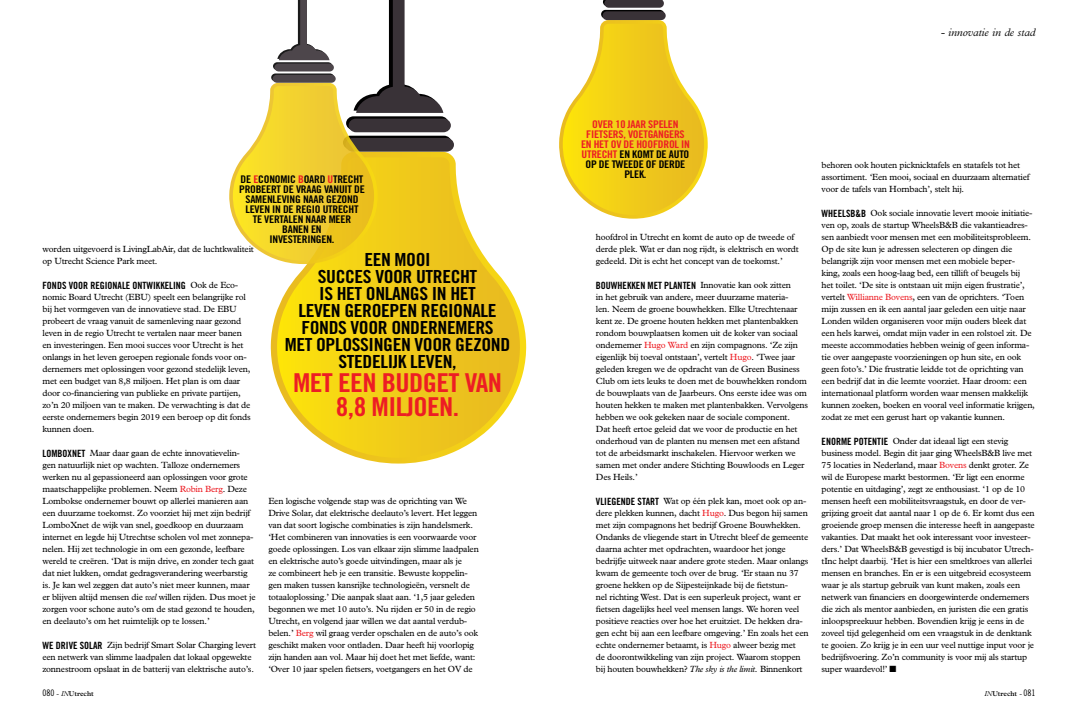
<style>
.page{position:relative;width:1078px;height:723px;background:#fff}
.page>*{position:absolute;margin:0;border:0;box-sizing:border-box;transform-origin:0 0}
.t1{font:26px/24px "Trade Gothic Bold Cond Twenty";letter-spacing:-.02em;color:#ed1d24;text-align:center;scale:1.09 1}
.t2{font:18px/17px "Trade Gothic Bold Cond Twenty";letter-spacing:-.02em;color:#000;text-align:center;scale:1.09 1}
.t3{font:italic 300 11px "M Plantin";letter-spacing:-.01em;color:#000}
.t4{font:10.5px/10px "Trade Gothic Bold Cond Twenty";letter-spacing:-.02em;color:#000;text-align:center;scale:1.09 1}
.t5{font:10.5px/10px "Trade Gothic Bold Cond Twenty";letter-spacing:-.02em;color:#ed1d24;text-align:center;scale:1.09 1}
.t6{font:10px "Trade Gothic Bold Cond Twenty";color:#000}
.t7{font:9px/12px "M Plantin";letter-spacing:-.02em;color:#000}
.t8{font:600 7px "M Plantin";letter-spacing:-.01em;color:#000}
.s1{color:#ed1d24}
.s2{font-family:"M Plantin";font-size:9px}
.s3{font-family:"Trade Gothic Bold Cond Twenty";font-size:10px}
.s4{font-style:italic}
.s5{color:#000}
.s6{font-weight:300;font-style:italic}
.s7{font-weight:300}
.s8{font-family:"Trade Gothic Cond Eighteen";font-weight:400;font-size:9px}
</style>
<div class="page">
<svg style="left:270px;top:311px;width:256px;height:152px"></svg>
<svg style="left:277px;top:158px;width:243px;height:300px"></svg>
<svg style="left:229px;top:0;width:225px;height:264px"></svg>
<svg style="left:559px;top:20px;width:148px;height:199px"></svg>
<svg style="left:601px;top:10px;width:63px;height:9px"></svg>
<div style="left:602px;top:11px;width:63px;height:9px;background:#393237;border-radius:4px"></div>
<svg style="left:603px;top:0;width:60px;height:8px"></svg>
<p class="t4" style="left:239px;top:174px;width:117px">DE <span class="s1">E</span>CONOMIC <span class="s1">B</span>OARD <span class="s1">U</span>TRECHT<br>PROBEERT DE VRAAG VANUIT DE<br>SAMENLEVING NAAR GEZOND<br>LEVEN IN DE REGIO UTRECHT<br>TE VERTALEN NAAR MEER<br>BANEN EN<br>INVESTERINGEN.</p>
<p class="t7" style="left:43px;top:243px;width:213px">worden uitgevoerd is LivingLabAir, dat de luchtkwaliteit op Utrecht Science Park meet.</p>
<p class="t6" style="left:43px;top:279px;width:197px">FONDS VOOR REGIONALE ONTWIKKELING <span class="s2">Ook de Eco-</span></p>
<p class="t7" style="left:43px;top:291px;width:210px">nomic Board Utrecht (EBU) speelt een belangrijke rol bij het vormgeven van de innovatieve stad. De EBU probeert de vraag vanuit de samenleving naar gezond leven in de regio Utrecht te vertalen naar meer banen en investeringen. Een mooi succes voor Utrecht is het onlangs in het leven geroepen regionale fonds voor on&shy;dernemers met oplossingen voor gezond stedelijk leven, met een budget van 8,8 miljoen. Het plan is om daar door co-financiering van publieke en private partijen, zo’n 20 miljoen van te maken. De verwachting is dat de eerste ondernemers begin 2019 een beroep op dit fonds kunnen doen.</p>
<p class="t7" style="left:43px;top:447px;width:214px"><span class="s3">LOMBOXNET</span> Maar daar gaan de echte innovatievelin&shy;gen natuurlijk niet op wachten. Talloze ondernemers werken nu al gepassioneerd aan oplossingen voor grote maatschappelijke problemen. Neem <span class="s1">Robin Berg</span>. Deze Lombokse ondernemer bouwt op allerlei manieren aan een duurzame toekomst. Zo voorziet hij met zijn bedrijf LomboXnet de wijk van snel, goedkoop en duurzaam internet en legde hij Utrechtse scholen vol met zonnepa&shy;nelen. Hij zet technologie in om een gezonde, leefbare wereld te creëren. ‘Dat is mijn drive, en zonder tech gaat dat niet lukken, omdat gedragsverandering weerbarstig is. Je kan wel zeggen dat auto’s niet meer kunnen, maar er blijven altijd mensen die <span class="s4">wel</span> willen rijden. Dus moet je zorgen voor schone auto’s om de stad gezond te houden, en deelauto’s om het ruimtelijk op te lossen.’</p>
<p class="t7" style="left:43px;top:639px;width:215px"><span class="s3">WE DRIVE SOLAR</span> Zijn bedrijf Smart Solar Charging levert een netwerk van slimme laadpalen dat lokaal opgewekte zonnestroom opslaat in de batterij van elektrische auto’s.</p>
<h2 class="t2" style="left:285px;top:251px;width:208px">EEN MOOI<br>SUCCES VOOR UTRECHT<br>IS HET ONLANGS IN HET<br>LEVEN GEROEPEN REGIONALE<br>FONDS VOOR ONDERNEMERS<br>MET OPLOSSINGEN VOOR GEZOND<br>STEDELIJK LEVEN,</h2>
<h1 class="t1" style="left:293px;top:370px;width:193px">MET EEN BUDGET VAN<br>8,8 MILJOEN.</h1>
<p class="t7" style="left:268px;top:495px;width:212px">Een logische volgende stap was de oprichting van We Drive Solar, dat elektrische deelauto’s levert. Het leggen van dat soort logische combinaties is zijn handelsmerk. ‘Het combineren van innovaties is een voorwaarde voor goede oplossingen. Los van elkaar zijn slimme laadpalen en elektrische auto’s goede uitvindingen, maar als je<br>ze combineert heb je een transitie. Bewuste koppelin&shy;gen maken tussen kansrijke technologieën, versnelt de totaaloplossing.’ Die aanpak slaat aan. ‘1,5 jaar geleden begonnen we met 10 auto’s. Nu rijden er 50 in de regio Utrecht, en volgend jaar willen we dat aantal verdub&shy;belen.’ <span class="s1">Berg</span> wil graag verder opschalen en de auto’s ook geschikt maken voor ontladen. Daar heeft hij voorlopig zijn handen aan vol. Maar hij doet het met liefde, want: ‘Over 10 jaar spelen fietsers, voetgangers en het OV de</p>
<p class="t3" style="left:940px;top:26px;width:96px">- innovatie in de stad</p>
<p class="t5" style="left:581px;top:119px;width:101px">OVER 10 JAAR SPELEN<br>FIETSERS, VOETGANGERS<br>EN HET OV DE HOOFDROL IN<br>UTRECHT <span class="s5">EN KOMT DE AUTO<br>OP DE TWEEDE OF DERDE<br>PLEK.</span></p>
<p class="t7" style="left:596px;top:231px;width:204px">hoofdrol in Utrecht en komt de auto op de tweede of derde plek. Wat er dan nog rijdt, is elektrisch en wordt gedeeld. Dit is echt het concept van de toekomst.’</p>
<p class="t7" style="left:596px;top:279px;width:213px"><span class="s3">BOUWHEKKEN MET PLANTEN</span> Innovatie kan ook zitten<br>in het gebruik van andere, meer duurzame materia-<br>len. Neem de groene bouwhekken. Elke Utrechtenaar kent ze. De groene houten hekken met plantenbakken rondom bouwplaatsen komen uit de koker van sociaal ondernemer <span class="s1">Hugo Ward</span> en zijn compagnons. ‘Ze zijn eigenlijk bij toeval ontstaan’, vertelt <span class="s1">Hugo</span>. ‘Twee jaar geleden kregen we de opdracht van de Green Business Club om iets leuks te doen met de bouwhekken rondom de bouwplaats van de Jaarbeurs. Ons eerste idee was om houten hekken te maken met plantenbakken. Vervolgens hebben we ook gekeken naar de sociale component.<br>Dat heeft ertoe geleid dat we voor de productie en het onderhoud van de planten nu mensen met een afstand tot de arbeidsmarkt inschakelen. Hiervoor werken we samen met onder andere Stichting Bouwloods en Leger Des Heils.’</p>
<p class="t7" style="left:596px;top:495px;width:214px"><span class="s3">VLIEGENDE START</span> Wat op één plek kan, moet ook op an&shy;dere plekken kunnen, dacht <span class="s1">Hugo</span>. Dus begon hij samen met zijn compagnons het bedrijf Groene Bouwhekken.<br>Ondanks de vliegende start in Utrecht bleef de gemeente daarna achter met opdrachten, waardoor het jonge bedrijfje uitweek naar andere grote steden. Maar onlangs kwam de gemeente toch over de brug. ‘Er staan nu 37 groene hekken op de Sijpesteijnkade bij de fietstun-<br>nel richting West. Dat is een superleuk project, want er fietsen dagelijks heel veel mensen langs. We horen veel positieve reacties over hoe het eruitziet. De hekken dra&shy;gen echt bij aan een leefbare omgeving.’ En zoals het een echte ondernemer betaamt, is <span class="s1">Hugo</span> alweer bezig met<br>de doorontwikkeling van zijn project. Waarom stoppen bij houten bouwhekken? <span class="s4">The sky is the limit.</span> Binnenkort</p>
<p class="t7" style="left:821px;top:159px;width:209px">behoren ook houten picknicktafels en statafels tot het assortiment. ‘Een mooi, sociaal en duurzaam alternatief voor de tafels van Hornbach’, stelt hij.</p>
<p class="t7" style="left:821px;top:207px;width:215px"><span class="s3">WHEELSB&amp;B</span> Ook sociale innovatie levert mooie initiatie&shy;ven op, zoals de startup WheelsB&amp;B die vakantieadres&shy;sen aanbiedt voor mensen met een mobiliteitsprobleem.<br>Op de site kun je adressen selecteren op dingen die belangrijk zijn voor mensen met een mobiele beper&shy;king, zoals een hoog-laag bed, een tillift of beugels bij<br>het toilet. ‘De site is ontstaan uit mijn eigen frustratie’, vertelt <span class="s1">Willianne Bovens</span>, een van de oprichters. ‘Toen mijn zussen en ik een aantal jaar geleden een uitje naar Londen wilden organiseren voor mijn ouders bleek dat een hels karwei, omdat mijn vader in een rolstoel zit. De meeste accommodaties hebben weinig of geen informa&shy;tie over aangepaste voorzieningen op hun site, en ook geen foto’s.’ Die frustratie leidde tot de oprichting van een bedrijf dat in die leemte voorziet. Haar droom: een internationaal platform worden waar mensen makkelijk kunnen zoeken, boeken en vooral veel informatie krijgen, zodat ze met een gerust hart op vakantie kunnen.</p>
<p class="t7" style="left:821px;top:435px;width:215px"><span class="s3">ENORME POTENTIE</span> Onder dat ideaal ligt een stevig business model. Begin dit jaar ging WheelsB&amp;B live met 75 locaties in Nederland, maar <span class="s1">Bovens</span> denkt groter. Ze wil de Europese markt bestormen. ‘Er ligt een enorme potentie en uitdaging’, zegt ze enthousiast. ‘1 op de 10 mensen heeft een mobiliteitsvraagstuk, en door de ver&shy;grijzing groeit dat aantal naar 1 op de 6. Er komt dus een groeiende groep mensen die interesse heeft in aangepaste vakanties. Dat maakt het ook interessant voor investeer&shy;ders.’ Dat WheelsB&amp;B gevestigd is bij incubator Utrech&shy;tInc helpt daarbij. ‘Het is hier een smeltkroes van allerlei mensen en branches. En er is een uitgebreid ecosysteem waar je als startup gebruik van kunt maken, zoals een netwerk van financiers en doorgewinterde ondernemers die zich als mentor aanbieden, en juristen die een gratis inloopspreekuur hebben. Bovendien krijg je eens in de zoveel tijd gelegenheid om een vraagstuk in de denktank te gooien. Zo krijg je in een uur veel nuttige input voor je bedrijfsvoering. Zo’n community is voor mij als startup super waardevol!’ ■</p>
<p class="t8" style="left:984px;top:689px;width:52px"><span class="s6">in</span>Utrecht <span class="s7">-</span> <span class="s8">081</span></p>
</div>
